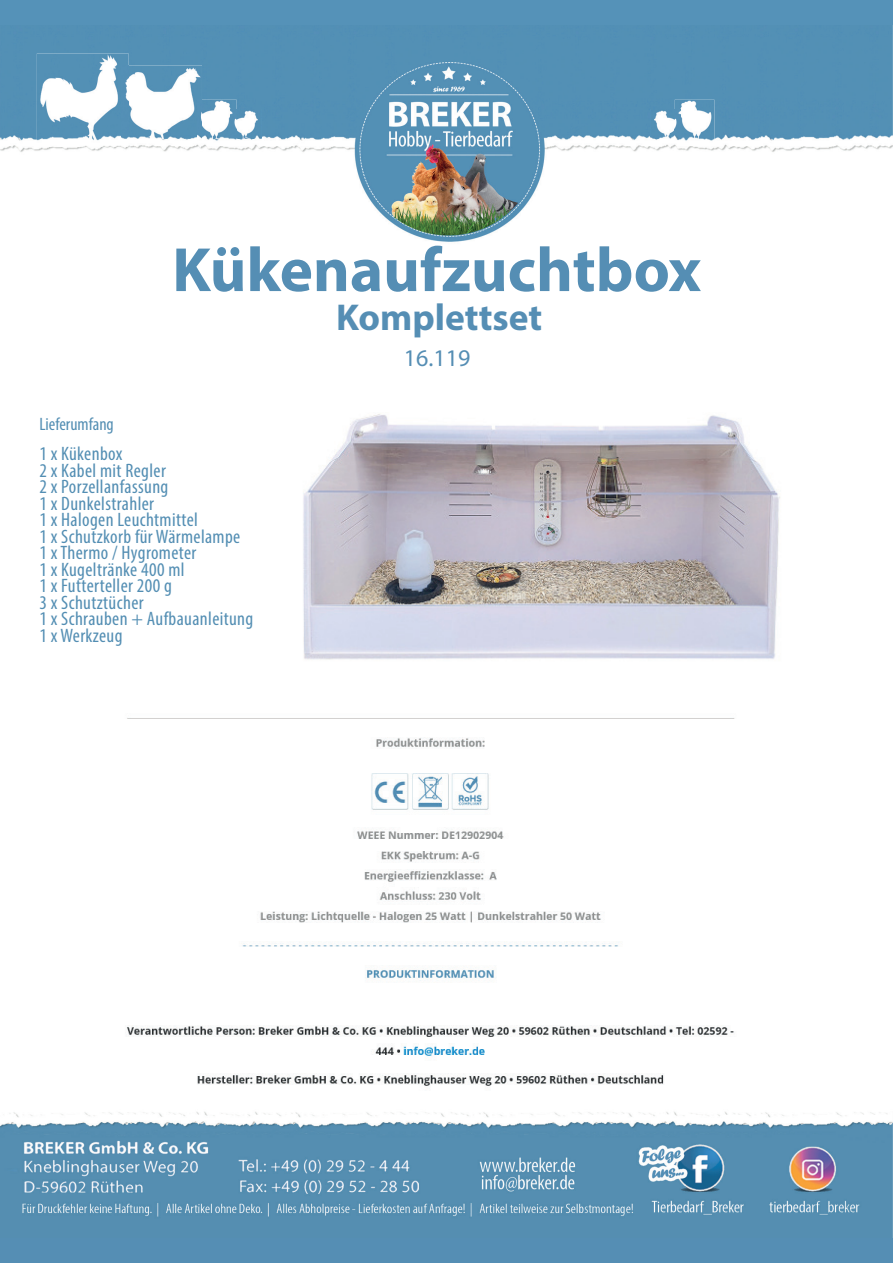
<style>
.page{position:relative;width:893px;height:1263px;background:#fff}
.page>*{position:absolute;margin:0;border:0;box-sizing:border-box;transform-origin:0 0}
.t1{font:700 63px "Myriad Pro";color:#558eb4}
.t2{font:700 37.5px "Myriad Pro";color:#558eb4}
.t3{font:24px "Myriad Pro";color:#558eb4}
.t4{font:condensed 19.5px/16.5px "Myriad Pro";letter-spacing:.02em;color:#538eb3}
.t5{font:condensed 18px "Myriad Pro";color:#538eb3}
</style>
<div class="page">
<img style="left:0;top:24px;width:893px;height:1214px">
<img style="left:296px;top:412px;width:488px;height:264px">
<div style="left:0;top:1238px;width:893px;height:25px;background:#558eb4"></div>
<img style="left:37px;top:54px;width:92px;height:93px">
<img style="left:122px;top:66px;width:80px;height:73px">
<img style="left:197px;top:100px;width:40px;height:42px">
<img style="left:197px;top:100px;width:5px;height:39px">
<img style="left:675px;top:100px;width:39px;height:42px">
<img style="left:231px;top:110px;width:30px;height:28px">
<img style="left:650px;top:110px;width:31px;height:28px">
<div style="left:0;top:0;width:893px;height:24px;background:#5592b8"></div>
<img style="left:107px;top:713px;width:664px;height:393px">
<h1 class="t1" style="left:172px;top:229px;width:530px">Kükenaufzuchtbox</h1>
<h2 class="t2" style="left:336px;top:293px;width:208px">Komplettset</h2>
<p class="t3" style="left:404px;top:343px;width:68px">16.119</p>
<p class="t5" style="left:39px;top:413px;width:76px">Lieferumfang</p>
<p class="t4" style="left:39px;top:445px;width:216px">1 x Kükenbox<br>2 x Kabel mit Regler<br>2 x Porzellanfassung<br>1 x Dunkelstrahler<br>1 x Halogen Leuchtmittel<br>1 x Schutzkorb für Wärmelampe<br>1 x Thermo / Hygrometer<br>1 x Kugeltränke 400 ml<br>1 x Futterteller 200 g<br>3 x Schutztücher<br>1 x Schrauben + Aufbauanleitung<br>1 x Werkzeug</p>
</div>
